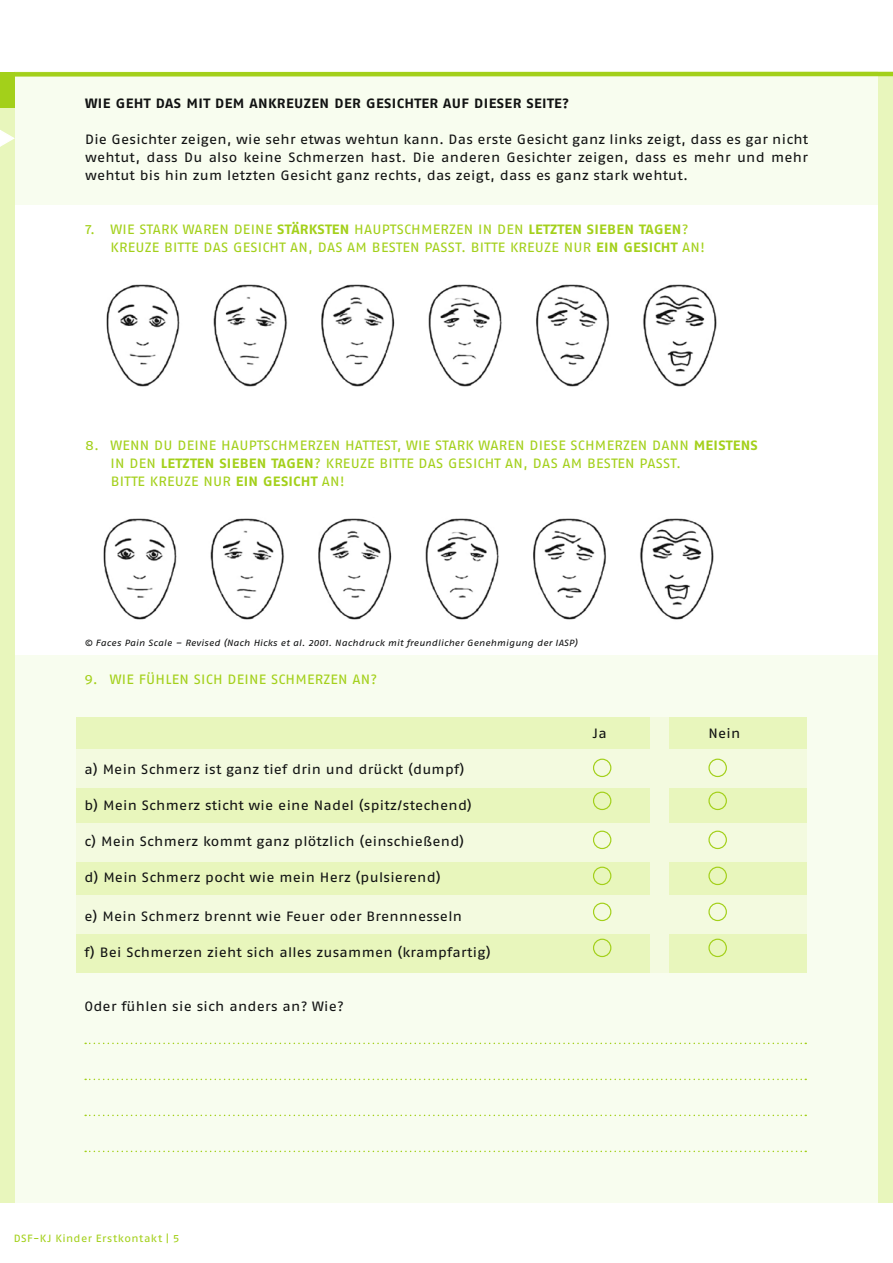
<style>
.page{position:relative;width:893px;height:1263px;background:#fff}
.page>*{position:absolute;margin:0;border:0;box-sizing:border-box;transform-origin:0 0}
.t1{font:13.5px/18px "Fago Ex Regular Lf";letter-spacing:.02em;color:#111212;text-align:justify}
.t2{font:13.5px "Fago Ex Regular Lf";letter-spacing:.02em;color:#a3d01a}
.t3{font:13.5px "Fago Ex Bold Lf";letter-spacing:.02em;color:#a3d01a}
.t4{font:13.5px "Fago Ex Bold Lf";color:#111212}
.t5{font:10.5px "Fago Ex Regular Lf";letter-spacing:.04em;color:#a3d01a}
.t6{font:italic 9px "Fago Ex Regular Lf";letter-spacing:.015em;color:#111212}
</style>
<div class="page">
<div style="left:878px;top:72px;width:15px;height:1131px;background:#e8f6bc"></div>
<div style="left:15px;top:656px;width:863px;height:547px;background:#f8fdef"></div>
<div style="left:15px;top:72px;width:863px;height:133px;background:#f8fdef"></div>
<div style="left:0;top:72px;width:893px;height:5px;background:#a3d01a"></div>
<div style="left:0;top:72px;width:15px;height:1131px;background:#e8f6bc"></div>
<svg style="left:0;top:130px;width:15px;height:17px"></svg>
<div style="left:0;top:72px;width:15px;height:36px;background:#a3d01a"></div>
<img style="left:106px;top:284px;width:611px;height:103px">
<img style="left:103px;top:518px;width:611px;height:102px">
<div style="left:77px;top:717px;width:730px;height:255px;background:#e8f6bc"></div>
<div style="left:77px;top:749px;width:730px;height:39px;background:#f3fadf"></div>
<div style="left:77px;top:823px;width:730px;height:38px;background:#f3fadf"></div>
<div style="left:77px;top:895px;width:730px;height:38px;background:#f3fadf"></div>
<div style="left:593px;top:759px;width:18px;height:18px;border:1px solid #a3d01a;border-radius:50%"></div>
<div style="left:708px;top:759px;width:19px;height:18px;border:1px solid #a3d01a;border-radius:50%"></div>
<div style="left:593px;top:792px;width:18px;height:18px;border:1px solid #a3d01a;border-radius:50%"></div>
<div style="left:708px;top:792px;width:19px;height:18px;border:1px solid #a3d01a;border-radius:50%"></div>
<div style="left:593px;top:831px;width:18px;height:18px;border:1px solid #a3d01a;border-radius:50%"></div>
<div style="left:708px;top:831px;width:19px;height:18px;border:1px solid #a3d01a;border-radius:50%"></div>
<div style="left:593px;top:867px;width:18px;height:18px;border:1px solid #a3d01a;border-radius:50%"></div>
<div style="left:708px;top:867px;width:19px;height:18px;border:1px solid #a3d01a;border-radius:50%"></div>
<div style="left:593px;top:903px;width:18px;height:18px;border:1px solid #a3d01a;border-radius:50%"></div>
<div style="left:708px;top:903px;width:19px;height:18px;border:1px solid #a3d01a;border-radius:50%"></div>
<div style="left:593px;top:939px;width:18px;height:18px;border:1px solid #a3d01a;border-radius:50%"></div>
<div style="left:708px;top:939px;width:19px;height:18px;border:1px solid #a3d01a;border-radius:50%"></div>
<svg style="left:85px;top:1043px;width:721px;height:1px"></svg>
<svg style="left:85px;top:1079px;width:721px;height:1px"></svg>
<svg style="left:85px;top:1115px;width:721px;height:1px"></svg>
<svg style="left:85px;top:1151px;width:721px;height:1px"></svg>
<div style="left:651px;top:717px;width:18px;height:255px;background:#f3fadf"></div>
<p class="t4" style="left:85px;top:95px;width:10px">WIE</p>
<p class="t4" style="left:116px;top:95px;width:10px">GEHT</p>
<p class="t4" style="left:156px;top:95px;width:9px">DAS</p>
<p class="t4" style="left:186px;top:95px;width:9px">MIT</p>
<p class="t4" style="left:215px;top:95px;width:10px">DEM</p>
<p class="t4" style="left:250px;top:95px;width:19px">ANKREUZEN</p>
<p class="t4" style="left:334px;top:95px;width:10px">DER</p>
<p class="t4" style="left:366px;top:95px;width:19px">GESICHTER</p>
<p class="t4" style="left:443px;top:95px;width:10px">AUF</p>
<p class="t4" style="left:474px;top:95px;width:9px">DIESER</p>
<p class="t4" style="left:526px;top:95px;width:16px">SEITE</p>
<p class="t4" style="left:562px;top:95px;width:8px">?</p>
<p class="t1" style="left:85px;top:130px;width:724px">Die Gesichter zeigen, wie sehr etwas wehtun kann. Das erste Gesicht ganz links zeigt, dass es gar nicht wehtut, dass Du also keine Schmerzen hast. Die anderen Gesichter zeigen, dass es mehr und mehr wehtut bis hin zum letzten Gesicht ganz rechts, das zeigt, dass es ganz stark wehtut.</p>
<p class="t2" style="left:85px;top:221px;width:63px">7. Wie stark</p>
<p class="t2" style="left:183px;top:221px;width:10px">waren</p>
<p class="t2" style="left:234px;top:221px;width:18px">Deine</p>
<p class="t3" style="left:277px;top:221px;width:32px">STÄRKSTEN</p>
<p class="t2" style="left:354px;top:221px;width:19px">Haupts</p>
<p class="t2" style="left:404px;top:221px;width:18px">chmer</p>
<p class="t2" style="left:449px;top:221px;width:57px">zen inden</p>
<p class="t3" style="left:528px;top:221px;width:9px">LETZTEN</p>
<p class="t3" style="left:587px;top:221px;width:9px">SIEBEN</p>
<p class="t3" style="left:639px;top:221px;width:17px">TAGEN</p>
<p class="t2" style="left:682px;top:221px;width:8px">?</p>
<p class="t2" style="left:111px;top:239px;width:18px">Kreu</p>
<p class="t2" style="left:145px;top:239px;width:27px">ze bitte</p>
<p class="t2" style="left:203px;top:239px;width:9px">das</p>
<p class="t2" style="left:233px;top:239px;width:94px">Gesicht an, das</p>
<p class="t2" style="left:347px;top:239px;width:34px">am besten</p>
<p class="t2" style="left:424px;top:239px;width:9px">passt</p>
<p class="t2" style="left:461px;top:239px;width:26px">. Bitte</p>
<p class="t2" style="left:510px;top:239px;width:9px">kreu</p>
<p class="t2" style="left:544px;top:239px;width:29px">ze nur</p>
<p class="t3" style="left:596px;top:239px;width:8px">EIN</p>
<p class="t3" style="left:623px;top:239px;width:19px">GESICHT</p>
<p class="t2" style="left:682px;top:239px;width:24px">an !</p>
<p class="t2" style="left:85px;top:437px;width:47px">8. Wenn</p>
<p class="t2" style="left:154px;top:437px;width:41px">Du Deine</p>
<p class="t2" style="left:221px;top:437px;width:19px">Haupts</p>
<p class="t2" style="left:271px;top:437px;width:18px">chmer</p>
<p class="t2" style="left:316px;top:437px;width:38px">zen hattest</p>
<p class="t2" style="left:397px;top:437px;width:19px">, wie</p>
<p class="t2" style="left:435px;top:437px;width:9px">stark</p>
<p class="t2" style="left:478px;top:437px;width:10px">waren</p>
<p class="t2" style="left:529px;top:437px;width:8px">diese</p>
<p class="t2" style="left:571px;top:437px;width:25px">Schmer</p>
<p class="t2" style="left:623px;top:437px;width:39px">zen dann</p>
<p class="t3" style="left:694px;top:437px;width:9px">MEISTENS</p>
<p class="t2" style="left:85px;top:455px;width:14px">in</p>
<p class="t2" style="left:130px;top:455px;width:9px">den</p>
<p class="t3" style="left:161px;top:455px;width:9px">LETZTEN</p>
<p class="t3" style="left:219px;top:455px;width:9px">SIEBEN</p>
<p class="t3" style="left:271px;top:455px;width:17px">TAGEN</p>
<p class="t2" style="left:314px;top:455px;width:29px">? Kreu</p>
<p class="t2" style="left:360px;top:455px;width:27px">ze bitte</p>
<p class="t2" style="left:419px;top:455px;width:9px">das</p>
<p class="t2" style="left:448px;top:455px;width:94px">Gesicht an, das</p>
<p class="t2" style="left:562px;top:455px;width:34px">am besten</p>
<p class="t2" style="left:640px;top:455px;width:9px">passt</p>
<p class="t2" style="left:676px;top:455px;width:7px">.</p>
<p class="t2" style="left:111px;top:473px;width:16px">Bitte</p>
<p class="t2" style="left:150px;top:473px;width:9px">kreu</p>
<p class="t2" style="left:184px;top:473px;width:29px">ze nur</p>
<p class="t3" style="left:236px;top:473px;width:8px">EIN</p>
<p class="t3" style="left:263px;top:473px;width:19px">GESICHT</p>
<p class="t2" style="left:322px;top:473px;width:24px">an !</p>
<p class="t6" style="left:84px;top:637px;width:495px">© Faces Pain Scale – Revised (Nach Hicks et al. 2001. Nachdruck mit freundlicher Genehmigung der IASP)</p>
<p class="t2" style="left:84px;top:671px;width:80px">9. Wie fühlen</p>
<p class="t2" style="left:194px;top:671px;width:51px">sich Deine</p>
<p class="t2" style="left:271px;top:671px;width:25px">Schmer</p>
<p class="t2" style="left:323px;top:671px;width:55px">zen an?</p>
<p class="t1" style="left:84px;top:760px;width:382px">a) Mein Schmerz ist ganz tief drin und drückt (dumpf)</p>
<p class="t1" style="left:84px;top:796px;width:389px">b) Mein Schmerz sticht wie eine Nadel (spitz/stechend)</p>
<p class="t1" style="left:84px;top:832px;width:381px">c) Mein Schmerz kommt ganz plötzlich (einschießend)</p>
<p class="t1" style="left:84px;top:868px;width:358px">d) Mein Schmerz pocht wie mein Herz (pulsierend)</p>
<p class="t1" style="left:84px;top:907px;width:379px">e) Mein Schmerz brennt wie Feuer oder Brennnesseln</p>
<p class="t1" style="left:84px;top:943px;width:408px">f) Bei Schmerzen zieht sich alles zusammen (krampfartig)</p>
<p class="t1" style="left:84px;top:997px;width:261px">Oder fühlen sie sich anders an? Wie?</p>
<p class="t5" style="left:14px;top:1232px;width:167px">DSF-KJ Kinder Erstkontakt | 5</p>
<p class="t1" style="left:593px;top:724px;width:15px">Ja</p>
<p class="t1" style="left:708px;top:724px;width:33px">Nein</p>
</div>
